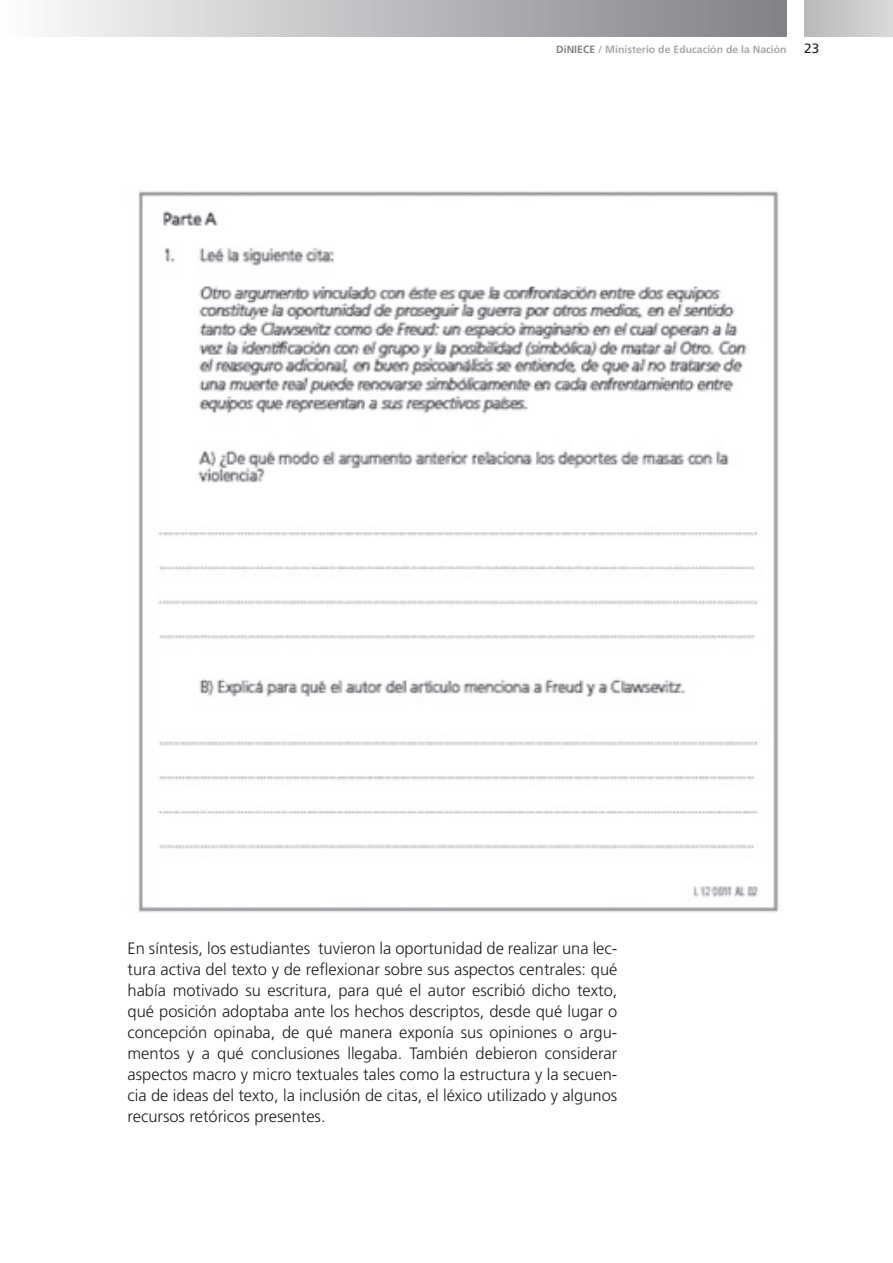
<style>
.page{position:relative;width:893px;height:1263px;background:#fff}
.page>*{position:absolute;margin:0;border:0;box-sizing:border-box;transform-origin:0 0}
.t1{font:300 16.5px/21px "Frutiger";color:#231f20;text-align:justify}
.t2{font:13.5px "Frutiger";color:#231f20}
.t3{font:700 10.5px "Frutiger";color:#a8a9ad}
.s1{color:#808285}
</style>
<div class="page">
<div style="left:805px;top:0;width:88px;height:37px;background:linear-gradient(to right,#b7b9ba,#d9d9db)"></div>
<div style="left:1px;top:0;width:786px;height:37px;background:linear-gradient(to right,#fbfbfc,#7e8084)"></div>
<img style="left:138px;top:191px;width:641px;height:722px">
<p class="t3" style="left:556px;top:44px;width:232px"><span class="s1">DiNIECE</span> / Ministerio de Educación de la Nación</p>
<p class="t2" style="left:804px;top:41px;width:17px">23</p>
<p class="t1" style="left:128px;top:938px;width:491px">En síntesis, los estudiantes tuvieron la oportunidad de realizar una lec&shy;tura activa del texto y de reflexionar sobre sus aspectos centrales: qué había motivado su escritura, para qué el autor escribió dicho texto, qué posición adoptaba ante los hechos descriptos, desde qué lugar o concepción opinaba, de qué manera exponía sus opiniones o argu&shy;mentos y a qué conclusiones llegaba. También debieron considerar aspectos macro y micro textuales tales como la estructura y la secuen&shy;cia de ideas del texto, la inclusión de citas, el léxico utilizado y algunos recursos retóricos presentes.</p>
</div>
